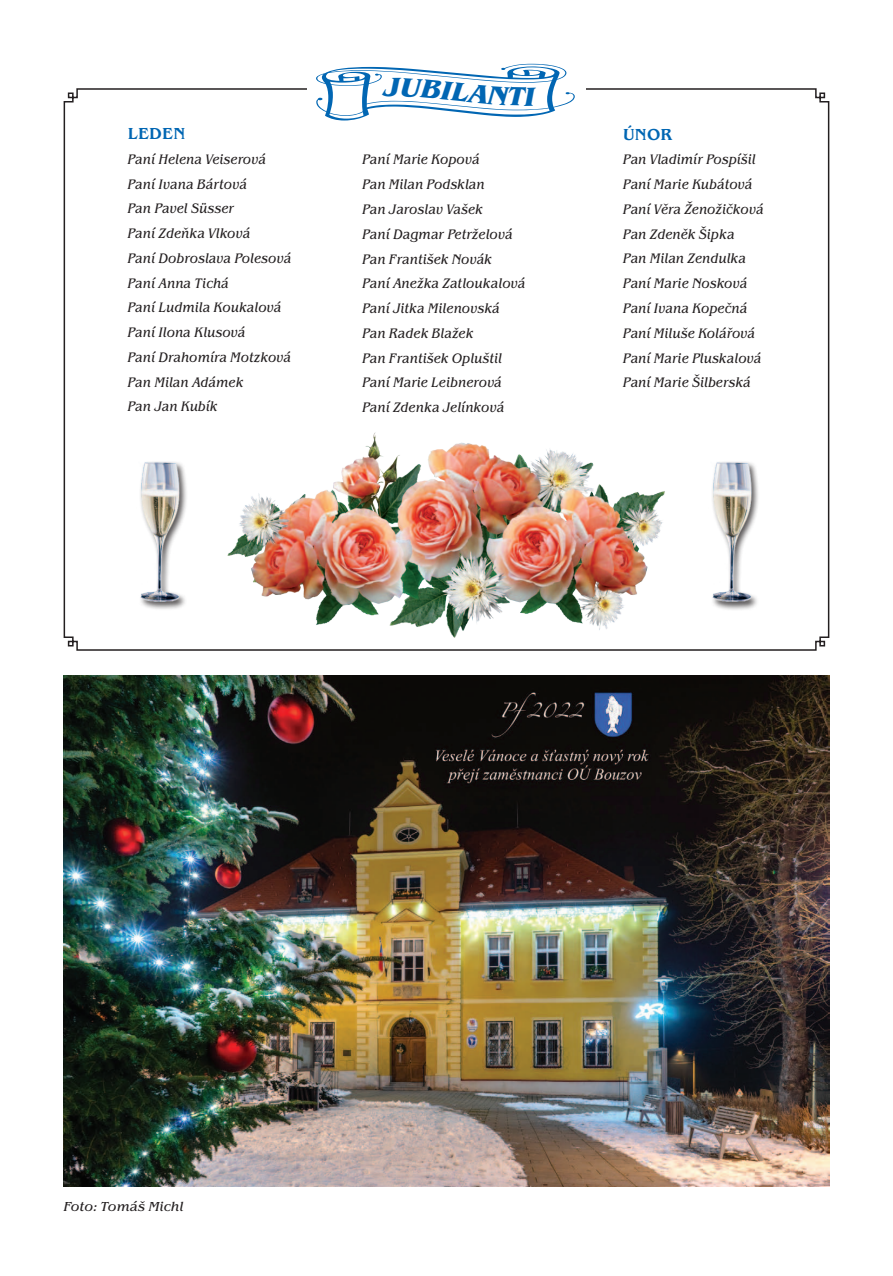
<style>
.page{position:relative;width:893px;height:1276px;background:#fff}
.page>*{position:absolute;margin:0;border:0;box-sizing:border-box;transform-origin:0 0}
.t1{font:italic 700 27px "Benguiat Itc TOT";color:#0166b3}
.t2{font:500 16.5px "Benguiat Itc TOT";letter-spacing:.015em;color:#0166b3}
.t3{font:italic 14.25px/24.8px "Benguiat Itc TOT";color:#231f20;scale:.9 1}
.t4{font:italic 13.5px "Benguiat Itc TOT";color:#231f20}
</style>
<div class="page">
<svg style="left:63px;top:88px;width:767px;height:563px"></svg>
<div style="left:307px;top:77px;width:279px;height:28px;background:#fff"></div>
<img style="left:137px;top:459px;width:56px;height:155px">
<div style="left:709px;top:461px;width:51px;height:150px;background:#231f20;opacity:.75"></div>
<img style="left:709px;top:459px;width:47px;height:150px">
<img style="left:64px;top:676px;width:765px;height:510px">
<img style="left:226px;top:430px;width:441px;height:208px">
<svg style="left:316px;top:64px;width:259px;height:56px"></svg>
<h1 class="t1" style="left:383px;top:71px;width:18px">J</h1>
<p class="t2" style="left:128px;top:124px;width:59px">LEDEN</p>
<p class="t3" style="left:128px;top:146px;width:183px">Paní Helena Veiserová<br>Paní Ivana Bártová<br>Pan Pavel Süsser<br>Paní Zdeňka Vlková<br>Paní Dobroslava Polesová<br>Paní Anna Tichá<br>Paní Ludmila Koukalová<br>Paní Ilona Klusová<br>Paní Drahomíra Motzková<br>Pan Milan Adámek<br>Pan Jan Kubík</p>
<p class="t3" style="left:362px;top:147px;width:183px">Paní Marie Kopová<br>Pan Milan Podsklan<br>Pan Jaroslav Vašek<br>Paní Dagmar Petrželová<br>Pan František Novák<br>Paní Anežka Zatloukalová<br>Paní Jitka Milenovská<br>Pan Radek Blažek<br>Pan František Opluštil<br>Paní Marie Leibnerová<br>Paní Zdenka Jelínková</p>
<p class="t2" style="left:623px;top:125px;width:51px">ÚNOR</p>
<p class="t3" style="left:623px;top:147px;width:158px">Pan Vladimír Pospíšil<br>Paní Marie Kubátová<br>Paní Věra Ženožičková<br>Pan Zdeněk Šipka<br>Pan Milan Zendulka<br>Paní Marie Nosková<br>Paní Ivana Kopečná<br>Paní Miluše Kolářová<br>Paní Marie Pluskalová<br>Paní Marie Šilberská</p>
<p class="t4" style="left:64px;top:1198px;width:122px">Foto: Tomáš Michl</p>
</div>
